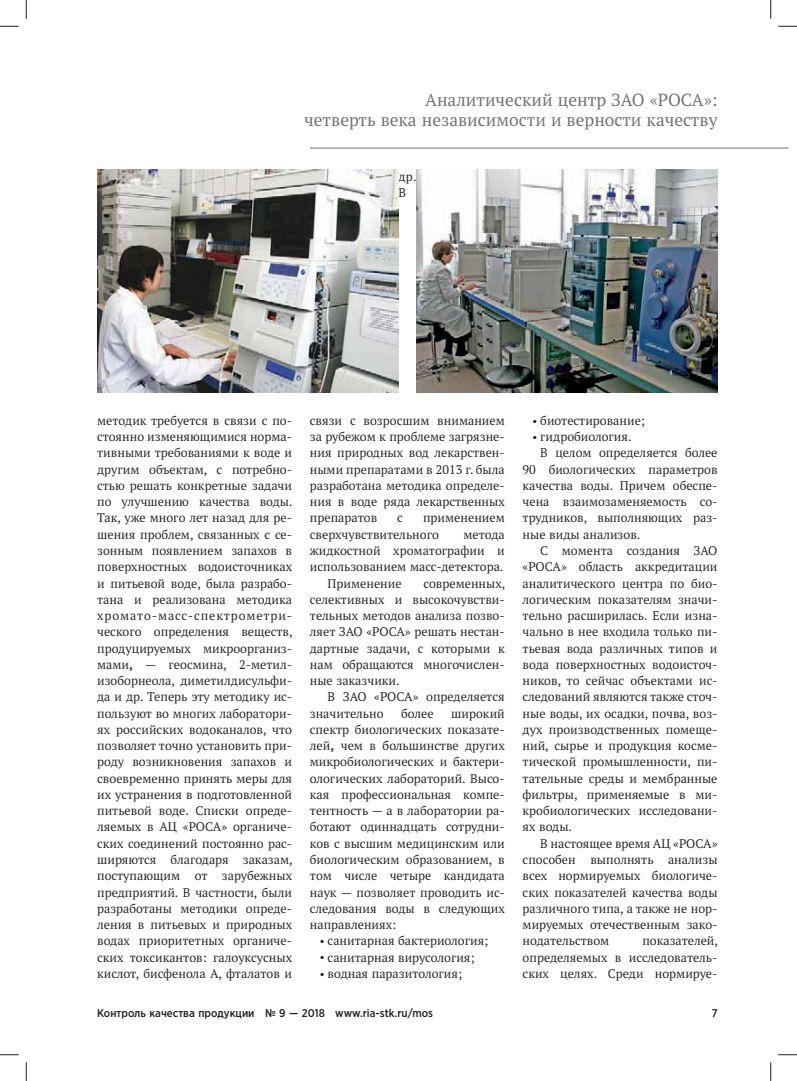
<style>
.page{position:relative;width:797px;height:1081px;background:#fff}
.page>*{position:absolute;margin:0;border:0;box-sizing:border-box;transform-origin:0 0}
.t1{font:17.5px/20px "PT Serif Pro";color:#6d6e70;text-align:right}
.t2{font:12.5px/16.2px "PT Serif Pro";color:#231f20;text-align:justify}
.t3{font:500 11.25px "Gotham Pro Narrow";color:#231f20}
.s1{font-weight:700}
</style>
<div class="page">
<hr style="left:310px;top:148px;width:478px;height:1px;background:#6d6e70">
<img style="left:416px;top:170px;width:301px;height:222px">
<img style="left:97px;top:170px;width:301px;height:222px">
<svg style="left:0;top:25px;width:19px;height:2px"></svg>
<svg style="left:778px;top:25px;width:19px;height:2px"></svg>
<svg style="left:0;top:1054px;width:19px;height:1px"></svg>
<svg style="left:778px;top:1054px;width:19px;height:1px"></svg>
<svg style="left:25px;top:0;width:2px;height:19px"></svg>
<svg style="left:25px;top:1062px;width:2px;height:18px"></svg>
<svg style="left:770px;top:0;width:1px;height:19px"></svg>
<svg style="left:770px;top:1062px;width:1px;height:18px"></svg>
<h1 class="t1" style="left:304px;top:91px;width:415px">Аналитический центр ЗАО «РОСА»:<br>четверть века независимости и верности качеству</h1>
<p class="t2" style="left:398px;top:169px;width:20px">др.<br>В</p>
<p class="t2" style="left:97px;top:413px;width:197px">методик требуется в связи с по&shy;стоянно изменяющимися норма&shy;тивными требованиями к воде и другим объектам, с потребно&shy;стью решать конкретные задачи по улучшению качества воды.<br>Так, уже много лет назад для ре&shy;шения проблем, связанных с се&shy;зонным появлением запахов в поверхностных водоисточниках и питьевой воде, была разрабо&shy;тана и реализована методика хрома то-масс-спектрометри&shy;ческого определения веществ, продуцируемых микроорганиз&shy;мами<span class="s1">,</span> — геосмина, 2-метил&shy;изоборнеола, диметилдисульфи&shy;да и др. Теперь эту методику ис&shy;пользуют во многих лаборатори&shy;ях российских водоканалов, что позволяет точно установить при&shy;роду возникновения запахов и своевременно принять меры для их устранения в подготовленной питьевой воде. Списки опреде&shy;ляемых в АЦ «РОСА» органиче&shy;ских соединений постоянно рас&shy;ширяются благодаря заказам, поступающим от зарубежных предприятий. В частности, были разработаны методики опреде&shy;ления в питьевых и природных водах приоритетных органиче&shy;ских токсикантов: галоуксусных кислот, бисфенола А, фталатов и</p>
<p class="t2" style="left:310px;top:413px;width:196px">связи с возросшим вниманием за рубежом к проблеме загрязне&shy;ния природных вод лекарствен&shy;ными препаратами в 2013 г. была разработана методика определе&shy;ния в воде ряда лекарственных препаратов</p>
<p class="t2" style="left:310px;top:510px;width:196px;text-indent:113px">применением сверхчувствительного</p>
<p class="t2" style="left:397px;top:510px;width:7px">с</p>
<p class="t2" style="left:463px;top:527px;width:43px">метода</p>
<p class="t2" style="left:310px;top:543px;width:196px">жидкостной хроматографии и</p>
<p class="t2" style="left:310px;top:559px;width:195px">использованием масс-детек тора.</p>
<p class="t2" style="left:327px;top:575px;width:76px">Применение</p>
<p class="t2" style="left:310px;top:575px;width:197px;text-indent:114px">современных, селективных и высокочувстви&shy;тельных методов анализа позво&shy;ляет ЗАО «РОСА» решать нестан&shy;дартные задачи, с которыми к нам обращаются многочислен&shy;ные заказчики.</p>
<p class="t2" style="left:310px;top:689px;width:196px;text-indent:18px">В ЗАО «РОСА» определяется значительно</p>
<p class="t2" style="left:401px;top:705px;width:34px">более</p>
<p class="t2" style="left:310px;top:705px;width:196px;text-indent:141px">широкий спектр биологических показате&shy;лей<span class="s1">,</span> чем в большинстве других микробиологических и бактери&shy;ологических лабораторий. Высо&shy;кая профессиональная компе&shy;тентность — а в лаборатории ра&shy;ботают одиннадцать сотрудни&shy;ков с высшим медицинским или биологическим образованием, в том числе четыре кандидата наук — позволяет проводить ис&shy;следования воды в следующих направлениях:</p>
<p class="t2" style="left:320px;top:933px;width:169px">● санитарная бактериология;</p>
<p class="t2" style="left:320px;top:949px;width:156px">● санитарная вирусология;</p>
<p class="t2" style="left:320px;top:965px;width:143px">● водная паразитология;</p>
<p class="t2" style="left:533px;top:413px;width:113px">● биотестирование;</p>
<p class="t2" style="left:533px;top:429px;width:100px">● гидробиология.</p>
<p class="t2" style="left:540px;top:445px;width:179px">В целом определяется более</p>
<p class="t2" style="left:522px;top:462px;width:196px">90 биологических параметров</p>
<p class="t2" style="left:522px;top:478px;width:196px">качества воды. Причем обеспе-</p>
<p class="t2" style="left:522px;top:494px;width:196px">чена взаимозаменяемость со-</p>
<p class="t2" style="left:522px;top:510px;width:196px">трудников, выполняющих раз-</p>
<p class="t2" style="left:522px;top:527px;width:119px">ные виды анализов.</p>
<p class="t2" style="left:540px;top:543px;width:179px">С момента создания ЗАО</p>
<p class="t2" style="left:522px;top:559px;width:196px">«РОСА» область аккредитации</p>
<p class="t2" style="left:522px;top:575px;width:196px">аналитического центра по био-</p>
<p class="t2" style="left:522px;top:592px;width:196px">логическим показателям значи-</p>
<p class="t2" style="left:522px;top:608px;width:196px">тельно расширилась. Если изна-</p>
<p class="t2" style="left:522px;top:624px;width:196px">чально в нее входила только пи-</p>
<p class="t2" style="left:522px;top:640px;width:196px">тьевая вода различных типов и</p>
<p class="t2" style="left:522px;top:657px;width:196px">вода поверхностных водоисточ-</p>
<p class="t2" style="left:522px;top:673px;width:196px">ников, то сейчас объектами ис-</p>
<p class="t2" style="left:522px;top:689px;width:196px">следований являются также сточ-</p>
<p class="t2" style="left:522px;top:705px;width:196px">ные воды, их осадки, почва, воз-</p>
<p class="t2" style="left:522px;top:722px;width:196px">дух производственных помеще-</p>
<p class="t2" style="left:522px;top:738px;width:196px">ний, сырье и продукция косме-</p>
<p class="t2" style="left:522px;top:754px;width:196px">тической промышленности, пи-</p>
<p class="t2" style="left:522px;top:770px;width:196px">тательные среды и мембранные</p>
<p class="t2" style="left:522px;top:787px;width:196px">фильтры, применяемые в ми-</p>
<p class="t2" style="left:522px;top:803px;width:196px">кробиологических исследовани-</p>
<p class="t2" style="left:522px;top:819px;width:51px">ях воды.</p>
<p class="t2" style="left:540px;top:835px;width:179px">В настоящее время АЦ «РОСА»</p>
<p class="t2" style="left:522px;top:852px;width:196px">способен выполнять анализы</p>
<p class="t2" style="left:522px;top:868px;width:196px">всех нормируемых биологиче-</p>
<p class="t2" style="left:522px;top:884px;width:196px">ских показателей качества воды</p>
<p class="t2" style="left:522px;top:900px;width:196px">различного типа, а также не нор-</p>
<p class="t2" style="left:522px;top:917px;width:196px">мируемых отечественным зако-</p>
<p class="t2" style="left:522px;top:933px;width:88px">нодательством</p>
<p class="t2" style="left:522px;top:933px;width:197px;text-indent:120px">показателей, определяемых в исследователь&shy;ских целях. Среди нормируе-</p>
<p class="t3" style="left:97px;top:1008px;width:337px">Контроль качества продукции № 9 — 2018 www.ria-stk.ru/mos</p>
<p class="t3" style="left:711px;top:1008px;width:7px">7</p>
</div>
